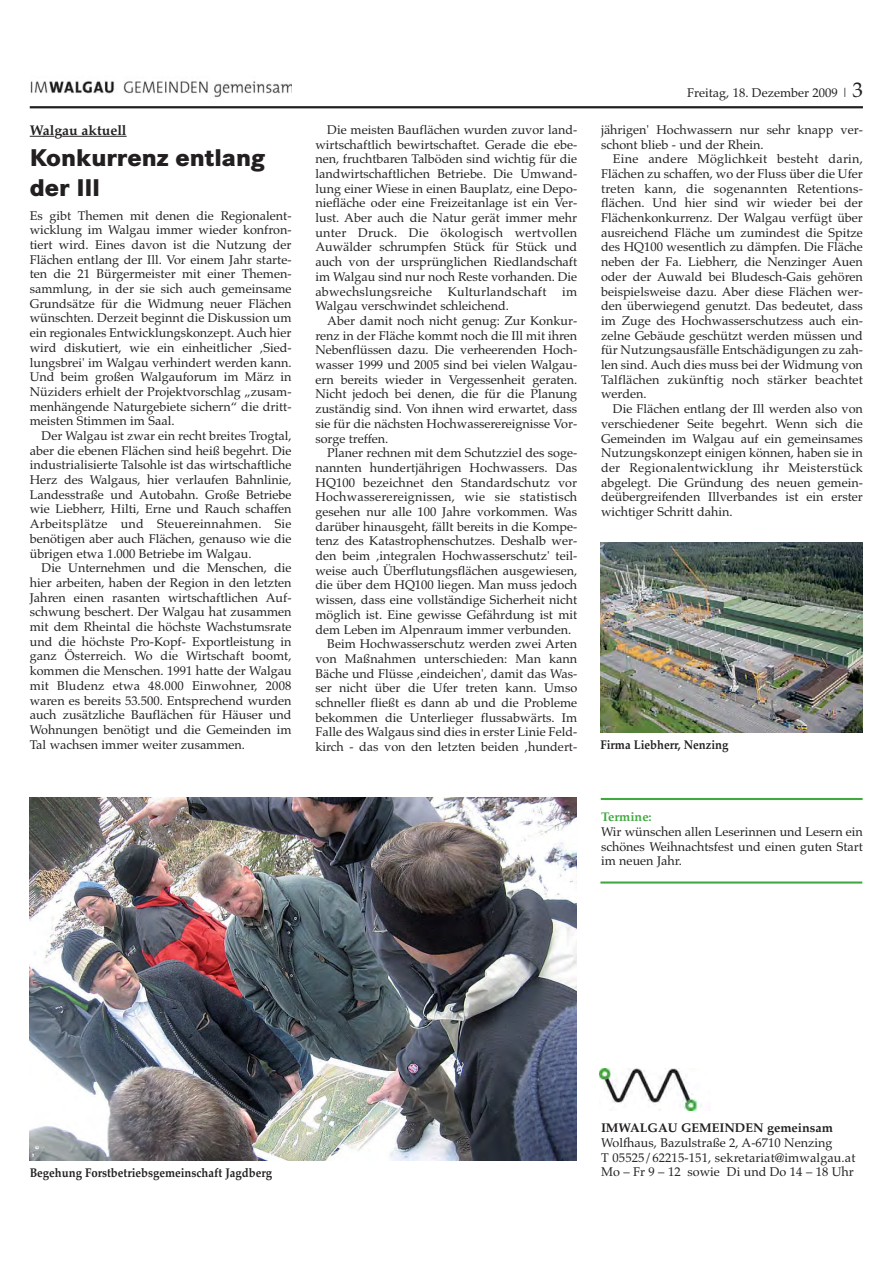
<style>
.page{position:relative;width:893px;height:1263px;background:#fff}
.page>*{position:absolute;margin:0;border:0;box-sizing:border-box;transform-origin:0 0}
.t1{font:800 25.2px/30.8px "Corporate S";color:#231f20}
.t2{font:700 13.95px "Palatino";color:#231f20}
.t3{font:12.6px/14.7px "Palatino";color:#231f20;text-align:justify}
.t4{font:700 12.6px "Palatino";color:#231f20;scale:.9 1}
.t5{font:12.6px "Palatino";letter-spacing:.02em;color:#231f20}
.t6{font:700 12.6px "Palatino";color:#231f20}
.t7{font:700 12.6px "Palatino";color:#41a841}
.s1{font-size:21px}
</style>
<div class="page">
<svg style="left:30px;top:136px;width:24px;height:1px"></svg>
<hr style="left:62px;top:136px;width:65px;height:1px;background:#231f20">
<img style="left:599px;top:1068px;width:103px;height:42px">
<hr style="left:600px;top:881px;width:262px;height:3px;background:#41a841">
<hr style="left:601px;top:798px;width:261px;height:2px;background:#41a841">
<img style="left:30px;top:798px;width:547px;height:362px">
<img style="left:600px;top:542px;width:263px;height:190px">
<hr style="left:30px;top:106px;width:833px;height:2px;background:#231f20">
<img style="left:30px;top:81px;width:262px;height:17px">
<p class="t2" style="left:30px;top:125px;width:98px">Walgau aktuell</p>
<h1 class="t1" style="left:30px;top:145px;width:237px">Konkurrenz entlang der Ill</h1>
<p class="t3" style="left:30px;top:209px;width:263px">Es gibt Themen mit denen die Regionalent&shy;wicklung im Walgau immer wieder konfron&shy;tiert wird. Eines davon ist die Nutzung der Flächen entlang der Ill. Vor einem Jahr starte&shy;ten die 21 Bürgermeister mit einer Themen&shy;sammlung, in der sie sich auch gemeinsame Grundsätze für die Widmung neuer Flächen wünschten. Derzeit beginnt die Diskussion um ein regionales Entwicklungskonzept. Auch hier wird diskutiert, wie ein einheitlicher ‚Sied&shy;lungsbrei' im Walgau verhindert werden kann.<br>Und beim großen Walgauforum im März in Nüziders erhielt der Projektvorschlag „zusam&shy;menhängende Naturgebiete sichern“ die dritt&shy;meisten Stimmen im Saal.</p>
<p class="t3" style="left:30px;top:430px;width:263px;text-indent:12px">Der Walgau ist zwar ein recht breites Trogtal, aber die ebenen Flächen sind heiß begehrt. Die industrialisierte Talsohle ist das wirtschaftliche Herz des Walgaus, hier verlaufen Bahnlinie, Landesstraße und Autobahn. Große Betriebe wie Liebherr, Hilti, Erne und Rauch schaffen Arbeitsplätze und Steuereinnahmen. Sie benötigen aber auch Flächen, genauso wie die übrigen etwa 1.000 Betriebe im Walgau.</p>
<p class="t3" style="left:30px;top:562px;width:263px;text-indent:12px">Die Unternehmen und die Menschen, die hier arbeiten, haben der Region in den letzten Jahren einen rasanten wirtschaftlichen Auf&shy;schwung beschert. Der Walgau hat zusammen mit dem Rheintal die höchste Wachstumsrate und die höchste Pro-Kopf- Exportleistung in ganz Österreich. Wo die Wirtschaft boomt, kommen die Menschen. 1991 hatte der Walgau mit Bludenz etwa 48.000 Einwohner, 2008 waren es bereits 53.500. Entsprechend wurden auch zusätzliche Bauflächen für Häuser und Wohnungen benötigt und die Gemeinden im Tal wachsen immer weiter zusammen.</p>
<p class="t3" style="left:315px;top:124px;width:263px;text-indent:12px">Die meisten Bauflächen wurden zuvor land&shy;wirtschaftlich bewirtschaftet. Gerade die ebe&shy;nen, fruchtbaren Talböden sind wichtig für die landwirtschaftlichen Betriebe. Die Umwand&shy;lung einer Wiese in einen Bauplatz, eine Depo&shy;niefläche oder eine Freizeitanlage ist ein Ver&shy;lust. Aber auch die Natur gerät immer mehr unter Druck. Die ökologisch wertvollen Auwälder schrumpfen Stück für Stück und auch von der ursprünglichen Riedlandschaft im Walgau sind nur noch Reste vorhanden. Die abwechslungsreiche Kulturlandschaft im Walgau verschwindet schleichend.</p>
<p class="t3" style="left:315px;top:315px;width:263px;text-indent:12px">Aber damit noch nicht genug: Zur Konkur&shy;renz in der Fläche kommt noch die Ill mit ihren Nebenflüssen dazu. Die verheerenden Hoch&shy;wasser 1999 und 2005 sind bei vielen Walgau&shy;ern bereits wieder in Vergessenheit geraten.<br>Nicht jedoch bei denen, die für die Planung zuständig sind. Von ihnen wird erwartet, dass sie für die nächsten Hochwasserereignisse Vor&shy;sorge treffen.</p>
<p class="t3" style="left:327px;top:447px;width:251px">Planer rechnen mit dem Schutzziel des soge-</p>
<p class="t3" style="left:315px;top:462px;width:263px">nannten hundertjährigen Hochwassers. Das</p>
<p class="t3" style="left:315px;top:476px;width:263px">HQ100 bezeichnet den Standardschutz vor</p>
<p class="t5" style="left:315px;top:492px;width:263px">Hochwasserereignissen, wie sie statistisch</p>
<p class="t3" style="left:315px;top:506px;width:263px">gesehen nur alle 100 Jahre vorkommen. Was</p>
<p class="t3" style="left:315px;top:521px;width:263px">darüber hinausgeht, fällt bereits in die Kompe-</p>
<p class="t3" style="left:315px;top:535px;width:263px">tenz des Katastrophenschutzes. Deshalb wer-</p>
<p class="t3" style="left:315px;top:550px;width:263px">den beim ‚integralen Hochwasserschutz' teil-</p>
<p class="t3" style="left:315px;top:565px;width:263px">weise auch Überflutungsflächen ausgewiesen,</p>
<p class="t3" style="left:315px;top:579px;width:263px">die über dem HQ100 liegen. Man muss jedoch</p>
<p class="t3" style="left:315px;top:594px;width:263px">wissen, dass eine vollständige Sicherheit nicht</p>
<p class="t3" style="left:315px;top:609px;width:263px">möglich ist. Eine gewisse Gefährdung ist mit</p>
<p class="t3" style="left:315px;top:623px;width:257px">dem Leben im Alpenraum immer verbunden.</p>
<p class="t3" style="left:327px;top:638px;width:251px">Beim Hochwasserschutz werden zwei Arten</p>
<p class="t3" style="left:315px;top:653px;width:263px">von Maßnahmen unterschieden: Man kann</p>
<p class="t3" style="left:315px;top:667px;width:263px">Bäche und Flüsse ‚eindeichen', damit das Was-</p>
<p class="t3" style="left:315px;top:682px;width:263px">ser nicht über die Ufer treten kann. Umso</p>
<p class="t3" style="left:315px;top:697px;width:263px">schneller fließt es dann ab und die Probleme</p>
<p class="t3" style="left:315px;top:712px;width:263px">bekommen die Unterlieger flussabwärts. Im</p>
<p class="t3" style="left:315px;top:726px;width:263px">Falle des Walgaus sind dies in erster Linie Feld-</p>
<p class="t3" style="left:315px;top:741px;width:263px">kirch - das von den letzten beiden ‚hundert-</p>
<p class="t3" style="left:687px;top:87px;width:177px">Freitag, 18. Dezember 2009 | <span class="s1">3</span></p>
<p class="t3" style="left:601px;top:124px;width:263px">jährigen' Hochwassern nur sehr knapp ver&shy;schont blieb - und der Rhein.</p>
<p class="t3" style="left:601px;top:153px;width:263px;text-indent:12px">Eine andere Möglichkeit besteht darin, Flächen zu schaffen, wo der Fluss über die Ufer treten kann, die sogenannten Retentions&shy;flächen. Und hier sind wir wieder bei der Flächenkonkurrenz. Der Walgau verfügt über ausreichend Fläche um zumindest die Spitze des HQ100 wesentlich zu dämpfen. Die Fläche neben der Fa. Liebherr, die Nenzinger Auen oder der Auwald bei Bludesch-Gais gehören beispielsweise dazu. Aber diese Flächen wer&shy;den überwiegend genutzt. Das bedeutet, dass im Zuge des Hochwasserschutzess auch ein&shy;zelne Gebäude geschützt werden müssen und für Nutzungsausfälle Entschädigungen zu zah&shy;len sind. Auch dies muss bei der Widmung von Talflächen zukünftig noch stärker beachtet werden.</p>
<p class="t3" style="left:601px;top:403px;width:263px;text-indent:12px">Die Flächen entlang der Ill werden also von verschiedener Seite begehrt. Wenn sich die Gemeinden im Walgau auf ein gemeinsames Nutzungskonzept einigen können, haben sie in der Regionalentwicklung ihr Meisterstück abgelegt. Die Gründung des neuen gemein&shy;deübergreifenden Illverbandes ist ein erster wichtiger Schritt dahin.</p>
<p class="t4" style="left:600px;top:740px;width:144px">Firma Liebherr, Nenzing</p>
<p class="t7" style="left:601px;top:812px;width:52px">Termine:</p>
<p class="t3" style="left:601px;top:826px;width:263px">Wir wünschen allen Leserinnen und Lesern ein schönes Weihnachtsfest und einen guten Start im neuen Jahr.</p>
<p class="t6" style="left:601px;top:1123px;width:233px">IMWALGAU GEMEINDEN gemeinsam</p>
<p class="t3" style="left:601px;top:1137px;width:256px">Wolfhaus, Bazulstraße 2, A-6710 Nenzing<br>T 05525/62215-151, sekretariat@imwalgau.at</p>
<p class="t4" style="left:30px;top:1168px;width:271px">Begehung Forstbetriebsgemeinschaft Jagdberg</p>
<p class="t3" style="left:601px;top:1166px;width:254px">Mo – Fr 9 – 12 sowie Di und Do 14 – 18 Uhr</p>
</div>
